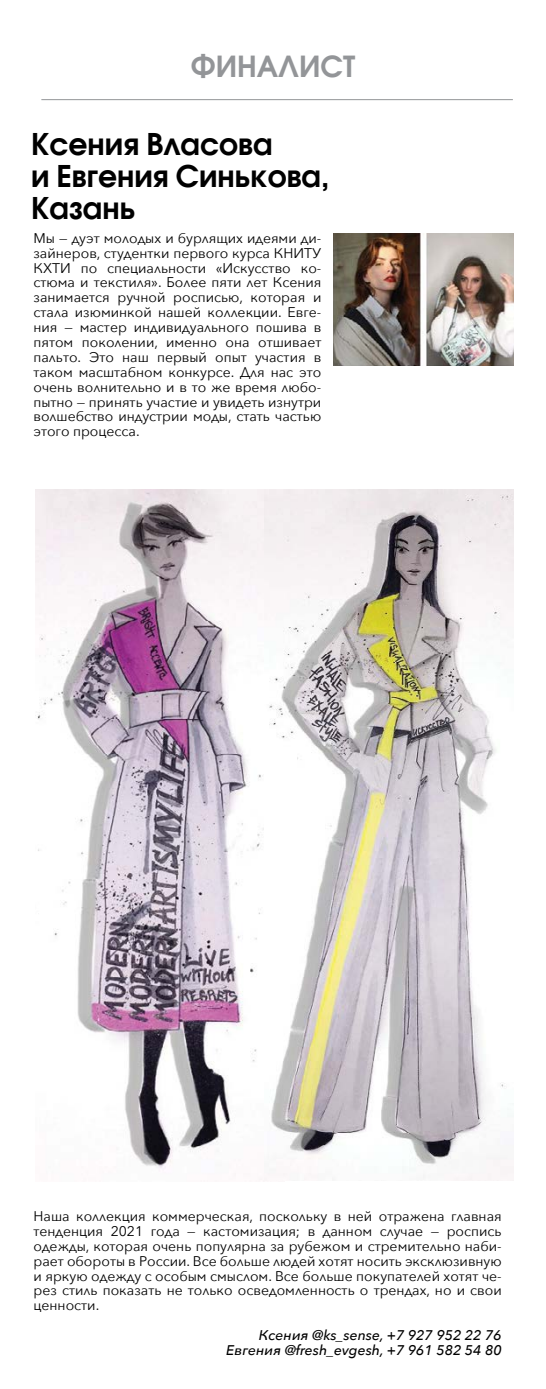
<style>
.page{position:relative;width:546px;height:1389px;background:#fff}
.page>*{position:absolute;margin:0;border:0;box-sizing:border-box;transform-origin:0 0}
.t1{font:700 29.75px/31.7px "Avant Garde Gothic C";color:#000}
.t2{font:700 28.88px "Avant Garde Gothic C";color:#939598}
.t3{font:14px/14.9px "Avenir Next";color:#000;text-align:justify}
.t4{font:italic 500 14px/14.9px "Avenir Next";color:#000;text-align:right}
</style>
<div class="page">
<img style="left:333px;top:233px;width:180px;height:132px">
<hr style="left:41px;top:99px;width:472px;height:1px;background:#939598">
<img style="left:35px;top:489px;width:229px;height:681px">
<img style="left:264px;top:489px;width:249px;height:692px">
<h2 class="t2" style="left:191px;top:49px;width:166px">ФИНАЛИСТ</h2>
<h1 class="t1" style="left:31px;top:128px;width:300px">Ксения Власова<br>и Евгения Синькова,<br>Казань</h1>
<p class="t3" style="left:33px;top:230px;width:289px">Мы — дуэт молодых и бурлящих идеями ди&shy;зайнеров, студентки первого курса КНИТУ КХТИ по специальности «Искусство ко&shy;стюма и текстиля». Более пяти лет Ксения занимается ручной росписью, которая и стала изюминкой нашей коллекции. Евге&shy;ния — мастер индивидуального пошива в пятом поколении, именно она отшивает пальто. Это наш первый опыт участия в таком масштабном конкурсе. Для нас это очень волнительно и в то же время любо&shy;пытно — принять участие и увидеть изнутри волшебство индустрии моды, стать частью этого процесса.</p>
<p class="t3" style="left:33px;top:1208px;width:470px">Наша коллекция коммерческая, поскольку в ней отражена главная тенденция 2021 года — кастомизация; в данном случае — роспись одежды, которая очень популярна за рубежом и стремительно наби&shy;рает обороты в России. Все больше людей хотят носить эксклюзивную и яркую одежду с особым смыслом. Все больше покупателей хотят че&shy;рез стиль показать не только осведомленность о трендах, но и свои ценности.</p>
<p class="t4" style="left:226px;top:1327px;width:277px">Ксения @ks_sense, +7 927 952 22 76<br>Евгения @fresh_evgesh, +7 961 582 54 80</p>
</div>
